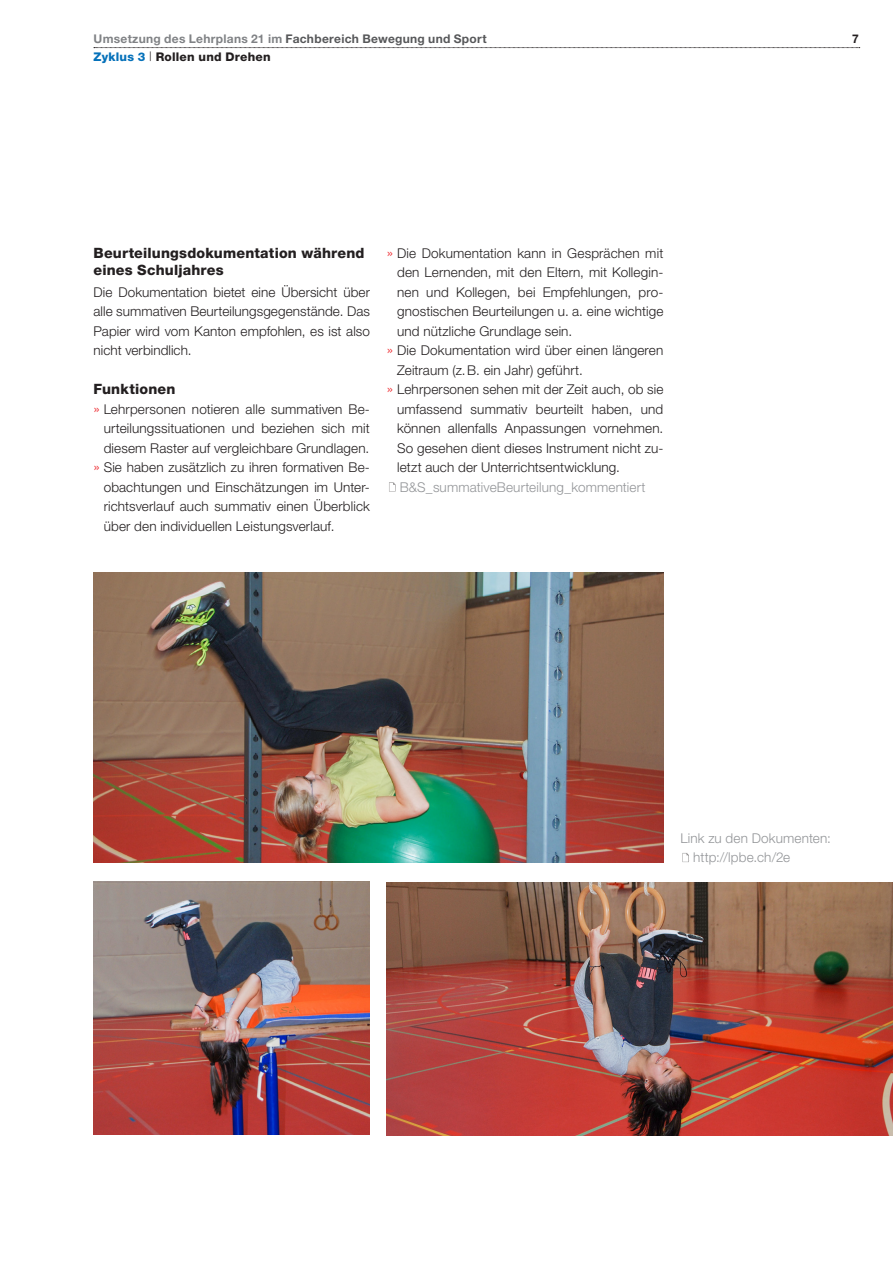
<style>
.page{position:relative;width:893px;height:1263px;background:#fff}
.page>*{position:absolute;margin:0;border:0;box-sizing:border-box;transform-origin:0 0}
.t1{font:800 14.25px/17.1px "Helvetica Neue LT Std";letter-spacing:.015em;color:#231f20}
.t2{font:300 13.5px/19.5px "Helvetica Neue LT Std";letter-spacing:.01em;color:#231f20;text-align:justify}
.t3{font:300 13.5px/19.5px "Helvetica Neue LT Std";letter-spacing:.01em;color:#939598}
.t4{font:700 12px "Helvetica Neue LT Std";letter-spacing:.025em;color:#57585a}
.t5{font:800 12px "Helvetica Neue LT Std";letter-spacing:.02em;color:#231f20}
.t6{font:700 12px "Helvetica Neue LT Std";color:#231f20}
.s1{color:#808285}
.s2{color:#0571ba}
.s3{font-size:15px;color:#ee262c}
</style>
<div class="page">
<svg style="left:94px;top:47px;width:766px;height:1px"></svg>
<svg style="left:389px;top:482px;width:7px;height:10px"></svg>
<img style="left:94px;top:882px;width:276px;height:253px">
<img style="left:94px;top:573px;width:569px;height:289px">
<img style="left:387px;top:882px;width:506px;height:253px">
<svg style="left:682px;top:853px;width:7px;height:9px"></svg>
<p class="t4" style="left:94px;top:31px;width:395px"><span class="s1">Umsetzung des Lehrplans 21 im</span> Fachbereich Bewegung und Sport</p>
<p class="t6" style="left:852px;top:31px;width:8px">7</p>
<p class="t5" style="left:94px;top:49px;width:179px"><span class="s2">Zyklus 3</span> <sup>|</sup> Rollen und Drehen</p>
<p class="t1" style="left:94px;top:244px;width:272px">Beurteilungsdokumentation während eines Schuljahres</p>
<p class="t2" style="left:94px;top:282px;width:278px">Die Dokumentation bietet eine Übersicht über alle summativen Beurteilungsgegenstände. Das Papier wird vom Kanton empfohlen, es ist also nicht verbindlich.</p>
<p class="t1" style="left:94px;top:381px;width:83px">Funktionen</p>
<p class="t2" style="left:104px;top:399px;width:268px;text-indent:-10px"><span class="s3">»</span> Lehrpersonen notieren alle summativen Be&shy;urteilungssituationen und beziehen sich mit diesem Raster auf vergleichbare Grundlagen.</p>
<p class="t2" style="left:104px;top:457px;width:268px;text-indent:-10px"><span class="s3">»</span> Sie haben zusätzlich zu ihren formativen Be&shy;obachtungen und Einschätzungen im Unter&shy;richtsverlauf auch summativ einen Überblick über den individuellen Leistungsverlauf.</p>
<p class="t2" style="left:397px;top:243px;width:268px;text-align:left;text-indent:-10px"><span class="s3">»</span> Die Dokumentation kann in Gesprächen mit den Lernenden, mit den Eltern, mit Kollegin&shy;nen und Kollegen, bei Empfehlungen, pro&shy;gnostischen Beurteilungen u. a. eine wichtige und nützliche Grundlage sein.</p>
<p class="t2" style="left:397px;top:340px;width:268px;text-indent:-10px"><span class="s3">»</span> Die Dokumentation wird über einen längeren<br>Zeitraum (z. B. ein Jahr) geführt.</p>
<p class="t2" style="left:397px;top:379px;width:268px;text-align:left;text-indent:-10px"><span class="s3">»</span> Lehrpersonen sehen mit der Zeit auch, ob sie umfassend summativ beurteilt haben, und können allenfalls Anpassungen vornehmen.<br>So gesehen dient dieses Instrument nicht zu&shy;letzt auch der Unterrichtsentwicklung.</p>
<p class="t3" style="left:400px;top:477px;width:247px">B&amp;S_summativeBeurteilung_kommentiert</p>
<p class="t3" style="left:693px;top:828px;width:139px;text-indent:-13px">Link zu den Dokumenten: http://lpbe.ch/2e</p>
</div>
